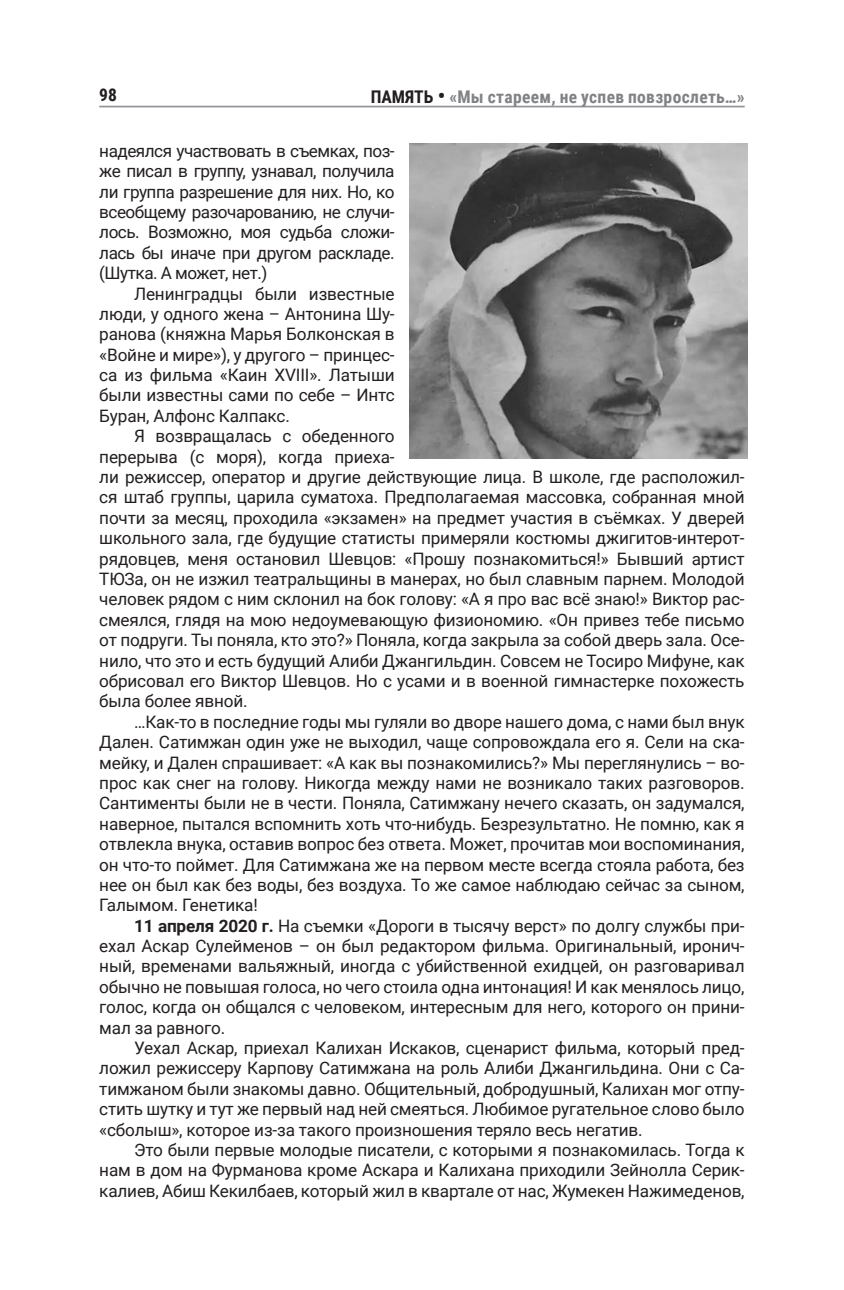
<style>
.page{position:relative;width:844px;height:1290px;background:#fff}
.page>*{position:absolute;margin:0;border:0;box-sizing:border-box;transform-origin:0 0}
.t1{font:700 17.5px "Roboto Condensed";letter-spacing:.02em;color:#808285}
.t2{font:700 17.5px "Roboto Condensed";color:#231f20}
.t3{font:17.15px/20.5px "Roboto";letter-spacing:-.01em;color:#231f20;text-align:justify}
.s1{color:#231f20}
.s2{font-size:21px;color:#231f20}
.s3{font-weight:700}
</style>
<div class="page">
<hr style="left:99px;top:106px;width:645px;height:1px;background:#939598">
<img style="left:409px;top:144px;width:338px;height:315px">
<p class="t2" style="left:99px;top:82px;width:19px">98</p>
<p class="t1" style="left:370px;top:85px;width:375px"><span class="s1">ПАМЯТЬ</span> <span class="s2">•</span> «Мы стареем, не успев повзрослеть…»</p>
<p class="t3" style="left:99px;top:140px;width:297px">надеялся участвовать в съемках, поз&shy;же писал в группу, узнавал, получила ли группа разрешение для них. Но, ко всеобщему разочарованию, не случи&shy;лось. Возможно, моя судьба сложи&shy;лась бы иначе при другом раскладе. (Шутка. А может, нет.)</p>
<p class="t3" style="left:99px;top:282px;width:297px;text-indent:35px">Ленинградцы были известные люди, у одного жена – Антонина Шу&shy;ранова (княжна Марья Болконская в «Войне и мире»), у другого – принцес&shy;са из фильма «Каин XVIII». Латыши были известны сами по себе – Интс Буран, Алфонс Калпакс.</p>
<p class="t3" style="left:99px;top:425px;width:646px;text-align:left;text-indent:35px">Я возвращалась с обеденного<br>перерыва (с моря), когда приеха-<br>ли режиссер, оператор и другие действующие лица. В школе, где расположил&shy;ся штаб группы, царила суматоха. Предполагаемая массовка, собранная мной почти за месяц, проходила «экзамен» на предмет участия в съёмках. У дверей школьного зала, где будущие статисты примеряли костюмы джигитов-интерот&shy;рядовцев, меня остановил Шевцов: «Прошу познакомиться!» Бывший артист ТЮЗа, он не изжил театральщины в манерах, но был славным парнем. Молодой человек рядом с ним склонил на бок голову: «А я про вас всё знаю!» Виктор рас&shy;смеялся, глядя на мою недоумевающую физиономию. «Он привез тебе письмо от подруги. Ты поняла, кто это?» Поняла, когда закрыла за собой дверь зала. Осе&shy;нило, что это и есть будущий Алиби Джангильдин. Совсем не Тосиро Мифуне, как обрисовал его Виктор Шевцов. Но с усами и в военной гимнастерке похожесть была более явной.</p>
<p class="t3" style="left:99px;top:711px;width:646px;text-indent:35px">…Как-то в последние годы мы гуляли во дворе нашего дома, с нами был внук Дален. Сатимжан один уже не выходил, чаще сопровождала его я. Сели на ска&shy;мейку, и Дален спрашивает: «А как вы познакомились?» Мы переглянулись – во&shy;прос как снег на голову. Никогда между нами не возникало таких разговоров.<br>Сантименты были не в чести. Поняла, Сатимжану нечего сказать, он задумался, наверное, пытался вспомнить хоть что-нибудь. Безрезультатно. Не помню, как я отвлекла внука, оставив вопрос без ответа. Может, прочитав мои воспоминания, он что-то поймет. Для Сатимжана же на первом месте всегда стояла работа, без нее он был как без воды, без воздуха. То же самое наблюдаю сейчас за сыном, Галымом. Генетика!</p>
<p class="t3" style="left:99px;top:915px;width:646px;text-indent:35px"><span class="s3">11 апреля 2020 г.</span> На съемки «Дороги в тысячу верст» по долгу службы при&shy;ехал Аскар Сулейменов – он был редактором фильма. Оригинальный, иронич&shy;ный, временами вальяжный, иногда с убийственной ехидцей, он разговаривал обычно не повышая голоса, но чего стоила одна интонация! И как менялось лицо, голос, когда он общался с человеком, интересным для него, которого он прини&shy;мал за равного.</p>
<p class="t3" style="left:99px;top:1037px;width:646px;text-indent:35px">Уехал Аскар, приехал Калихан Искаков, сценарист фильма, который пред&shy;ложил режиссеру Карпову Сатимжана на роль Алиби Джангильдина. Они с Са&shy;тимжаном были знакомы давно. Общительный, добродушный, Калихан мог отпу&shy;стить шутку и тут же первый над ней смеяться. Любимое ругательное слово было «сболыш», которое из-за такого произношения теряло весь негатив.</p>
<p class="t3" style="left:99px;top:1139px;width:646px;text-indent:35px">Это были первые молодые писатели, с которыми я познакомилась. Тогда к нам в дом на Фурманова кроме Аскара и Калихана приходили Зейнолла Серик&shy;калиев, Абиш Кекилбаев, который жил в квартале от нас, Жумекен Нажимеденов,</p>
</div>
